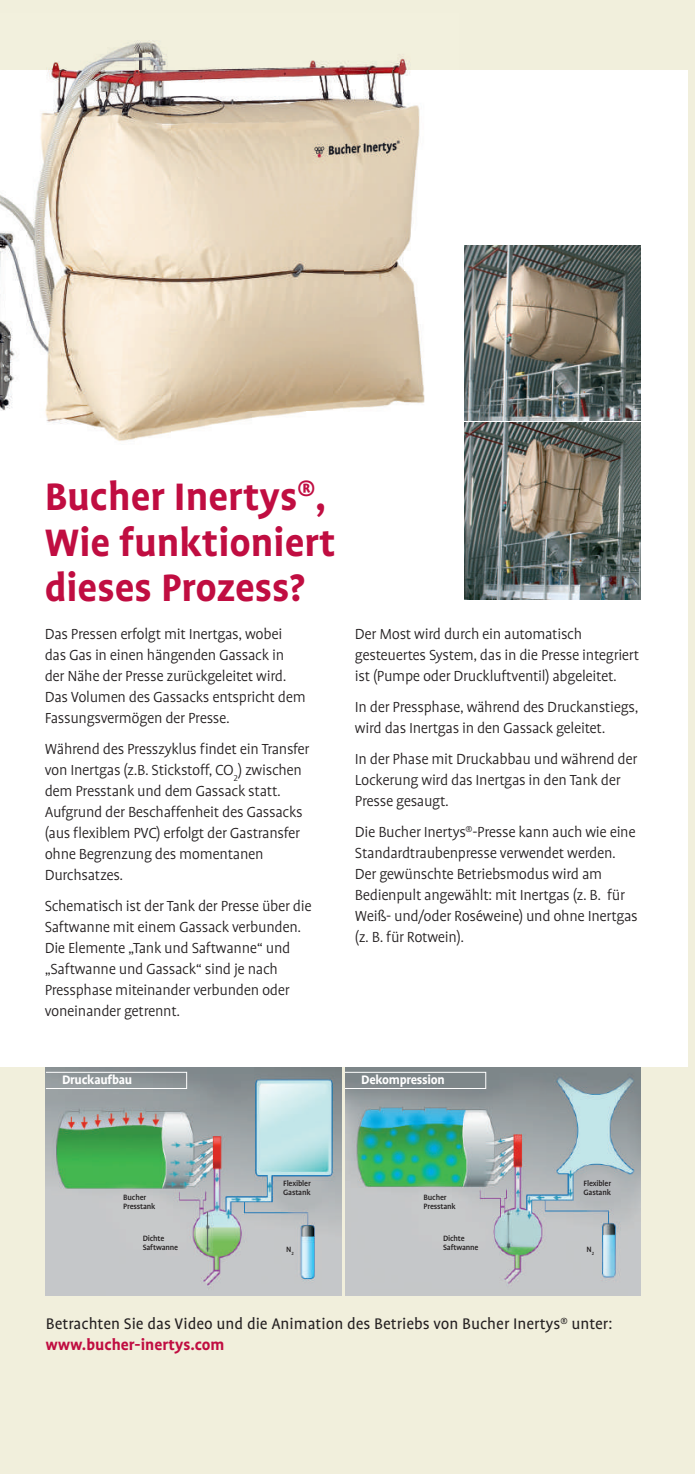
<style>
.page{position:relative;width:695px;height:1474px;background:#fff}
.page>*{position:absolute;margin:0;border:0;box-sizing:border-box;transform-origin:0 0}
.t1{font:700 43.75px/45.5px "Bucher Profile";color:#c00d41}
.t2{font:17.5px/21px "Bucher Profile";color:#231f20}
.t3{font:300 16.62px/21px "Bucher Profile";letter-spacing:-.02em;color:#231f20}
.t4{font:700 14px "Bucher Profile";letter-spacing:-.02em;color:#fff}
.t5{font:500 8.75px/8.8px "Bucher Profile";letter-spacing:-.02em;color:#231f20}
.s1{font-weight:700;color:#c00d41}
</style>
<div class="page">
<div style="left:688px;top:69px;width:6px;height:1404px;background:#f1efdc"></div>
<hr style="left:694px;top:550px;width:1px;height:923px;background:#c00d41">
<div style="left:0;top:0;width:694px;height:69px;background:#f1efdc"></div>
<div style="left:0;top:1067px;width:694px;height:406px;background:#f1efdc"></div>
<img style="left:345px;top:1067px;width:295px;height:227px">
<img style="left:46px;top:1067px;width:295px;height:227px">
<img style="left:464px;top:245px;width:176px;height:175px">
<img style="left:464px;top:423px;width:176px;height:176px">
<img style="left:0;top:40px;width:458px;height:401px">
<div style="left:45px;top:1071px;width:142px;height:17px;border:1px solid #fff"></div>
<div style="left:344px;top:1071px;width:142px;height:17px;border:1px solid #fff"></div>
<h1 class="t1" style="left:45px;top:474px;width:292px">Bucher Inertys<sup>®</sup>,<br>Wie funktioniert dieses Prozess?</h1>
<p class="t3" style="left:45px;top:623px;width:262px">Das Pressen erfolgt mit Inertgas, wobei das Gas in einen hängenden Gassack in der Nähe der Presse zurückgeleitet wird.<br>Das Volumen des Gassacks entspricht dem Fassungsvermögen der Presse.</p>
<p class="t3" style="left:45px;top:738px;width:266px">Während des Presszyklus findet ein Transfer von Inertgas (z.B. Stickstoff, CO<sub>2</sub>) zwischen dem Presstank und dem Gassack statt.<br>Aufgrund der Beschaffenheit des Gassacks (aus flexiblem PVC) erfolgt der Gastransfer ohne Begrenzung des momentanen Durchsatzes.</p>
<p class="t3" style="left:45px;top:895px;width:268px">Schematisch ist der Tank der Presse über die Saftwanne mit einem Gassack verbunden.<br>Die Elemente „Tank und Saftwanne“ und „Saftwanne und Gassack“ sind je nach Pressphase miteinander verbunden oder voneinander getrennt.</p>
<p class="t3" style="left:355px;top:623px;width:286px">Der Most wird durch ein automatisch gesteuertes System, das in die Presse integriert ist (Pumpe oder Druckluftventil) abgeleitet.</p>
<p class="t3" style="left:355px;top:696px;width:285px">In der Pressphase, während des Druckanstiegs, wird das Inertgas in den Gassack geleitet.</p>
<p class="t3" style="left:355px;top:748px;width:284px">In der Phase mit Druckabbau und während der<br>Lockerung wird das Inertgas in den Tank der<br>Presse gesaugt.</p>
<p class="t3" style="left:355px;top:821px;width:284px">Die Bucher Inertys<sup>®</sup>-Presse kann auch wie eine Standardtraubenpresse verwendet werden.<br>Der gewünschte Betriebsmodus wird am Bedienpult angewählt: mit Inertgas (z. B. für Weiß- und/oder Roséweine) und ohne Inertgas (z. B. für Rotwein).</p>
<p class="t4" style="left:62px;top:1072px;width:72px">Druckaufbau</p>
<p class="t4" style="left:361px;top:1072px;width:85px">Dekompression</p>
<p class="t5" style="left:283px;top:1178px;width:29px">Flexibler<br>Gastank</p>
<p class="t5" style="left:583px;top:1178px;width:29px">Flexibler<br>Gastank</p>
<p class="t5" style="left:123px;top:1193px;width:34px">Bucher<br>Presstank</p>
<p class="t5" style="left:423px;top:1193px;width:34px">Bucher<br>Presstank</p>
<p class="t5" style="left:143px;top:1234px;width:37px">Dichte<br>Saftwanne</p>
<p class="t5" style="left:443px;top:1234px;width:37px">Dichte<br>Saftwanne</p>
<p class="t5" style="left:286px;top:1245px;width:9px">N<sub>2</sub></p>
<p class="t5" style="left:586px;top:1245px;width:9px">N<sub>2</sub></p>
<p class="t2" style="left:46px;top:1313px;width:568px">Betrachten Sie das Video und die Animation des Betriebs von Bucher Inertys<sup>®</sup> unter: <span class="s1">www.bucher-inertys.com</span></p>
</div>
